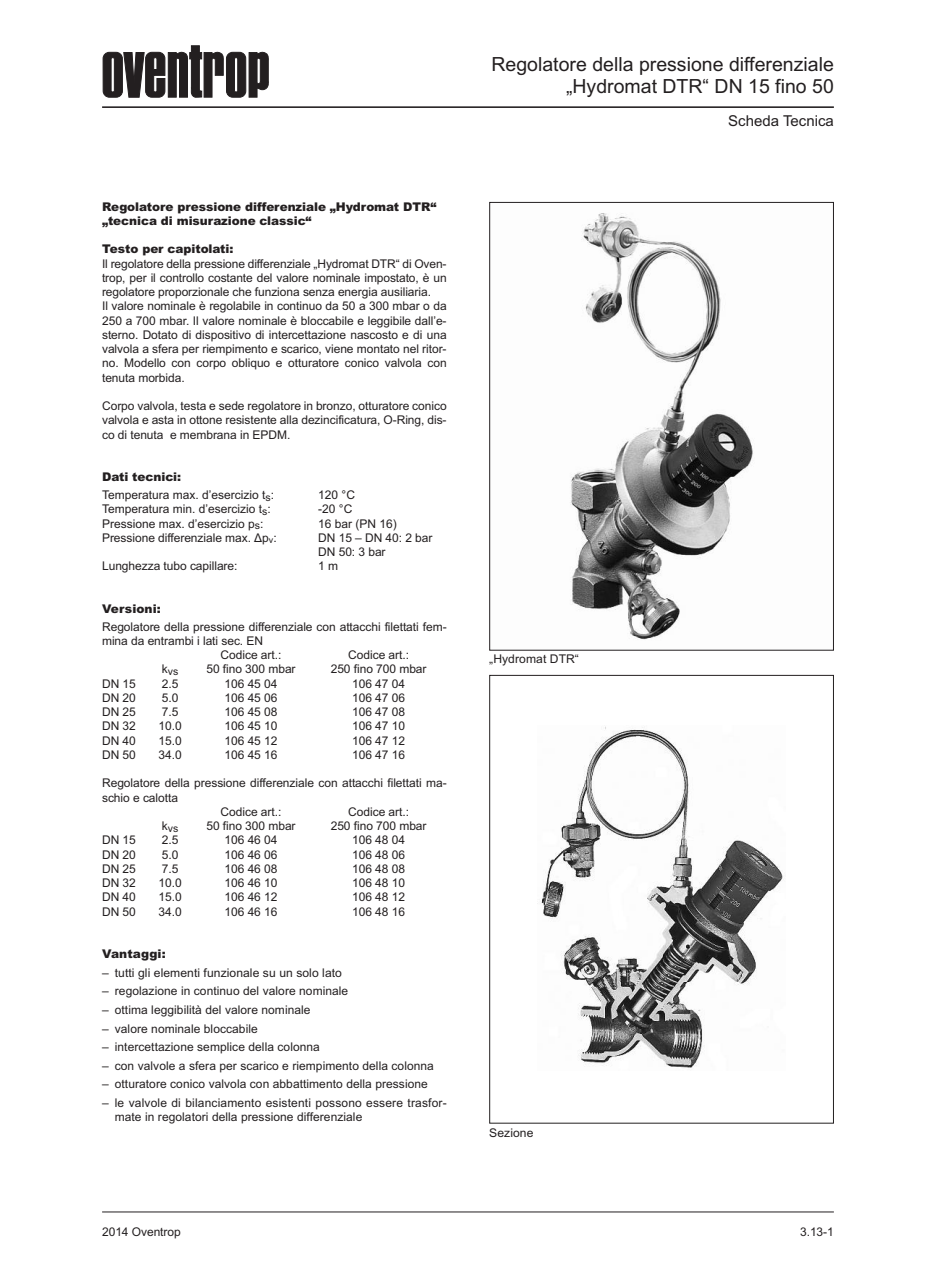
<style>
.page{position:relative;width:936px;height:1263px;background:#fff}
.page>*{position:absolute;margin:0;border:0;box-sizing:border-box;transform-origin:0 0}
.t1{font:19.5px/22.5px "Arial";color:#231f20;text-align:right}
.t2{font:15px "Arial";color:#231f20}
.t3{font:12px/14.2px "Arial";letter-spacing:-.005em;color:#231f20}
.t4{font:900 12px/14.2px "Arial";letter-spacing:-.005em;color:#231f20}
.t5{font:12px/14.2px "Arial";letter-spacing:.015em;color:#231f20}
.t6{font:10.5px "Arial";color:#231f20}
.s1{font-weight:900}
.s2{font-size:12px}
</style>
<div class="page">
<hr style="left:102px;top:1211px;width:731px;height:1px;background:#231f20">
<img style="left:537px;top:726px;width:247px;height:342px">
<div style="left:489px;top:675px;width:344px;height:448px;border:1px solid #231f20"></div>
<img style="left:570px;top:213px;width:183px;height:427px">
<div style="left:489px;top:202px;width:344px;height:449px;border:1px solid #231f20"></div>
<hr style="left:102px;top:106px;width:731px;height:2px;background:#231f20">
<svg style="left:103px;top:46px;width:165px;height:51px"></svg>
<h1 class="t1" style="left:491px;top:53px;width:344px">Regolatore della pressione differenziale „Hydromat DTR“ DN 15 fino 50</h1>
<p class="t4" style="left:102px;top:199px;width:336px">Regolatore pressione differenziale „Hydromat DTR“ „tecnica di misurazione classic“</p>
<p class="t4" style="left:102px;top:242px;width:133px">Testo per capitolati:</p>
<p class="t3" style="left:102px;top:256px;width:346px">Il regolatore della pressione differenziale „Hydromat DTR“ di Oven&shy;trop, per il controllo costante del valore nominale impostato, è un regolatore proporzionale che funziona senza energia ausiliaria.<br>Il valore nominale è regolabile in continuo da 50 a 300 mbar o da 250 a 700 mbar. Il valore nominale è bloccabile e leggibile dall’e&shy;sterno. Dotato di dispositivo di intercettazione nascosto e di una valvola a sfera per riempimento e scarico, viene montato nel ritor&shy;no. Modello con corpo obliquo e otturatore conico valvola con tenuta morbida.</p>
<p class="t3" style="left:102px;top:399px;width:346px;text-align:justify">Corpo valvola, testa e sede regolatore in bronzo, otturatore conico valvola e asta in ottone resistente alla dezincificatura, O-Ring, dis&shy;co di tenuta e membrana in EPDM.</p>
<p class="t3" style="left:102px;top:468px;width:173px;line-height:17.7px"><span class="s1">Dati tecnici:<br></span>Temperatura max. d’esercizio t<sub>s</sub>:</p>
<p class="t3" style="left:318px;top:488px;width:38px">120 °C</p>
<p class="t3" style="left:102px;top:502px;width:170px">Temperatura min. d’esercizio t<sub>s</sub>:</p>
<p class="t3" style="left:318px;top:502px;width:36px">-20 °C</p>
<p class="t3" style="left:102px;top:516px;width:163px">Pressione max. d’esercizio p<sub>s</sub>:</p>
<p class="t3" style="left:318px;top:516px;width:80px">16 bar (PN 16)</p>
<p class="t3" style="left:102px;top:530px;width:176px">Pressione differenziale max. Δp<sub>v</sub>:</p>
<p class="t3" style="left:318px;top:530px;width:116px">DN 15 – DN 40: 2 bar<br>DN 50: 3 bar</p>
<p class="t3" style="left:102px;top:559px;width:137px">Lunghezza tubo capillare:</p>
<p class="t3" style="left:318px;top:559px;width:21px">1 m</p>
<p class="t4" style="left:102px;top:602px;width:60px">Versioni:</p>
<p class="t3" style="left:102px;top:619px;width:346px">Regolatore della pressione differenziale con attacchi filettati fem-</p>
<p class="t3" style="left:102px;top:634px;width:162px">mina da entrambi i lati sec. EN</p>
<p class="t3" style="left:221px;top:648px;width:62px">Codice art.:</p>
<p class="t3" style="left:348px;top:648px;width:62px">Codice art.:</p>
<p class="t6" style="left:162px;top:665px;width:18px"><span class="s2">k</span>vs</p>
<p class="t3" style="left:206px;top:662px;width:91px">50 fino 300 mbar</p>
<p class="t3" style="left:331px;top:662px;width:97px">250 fino 700 mbar</p>
<p class="t3" style="left:102px;top:676px;width:35px">DN 15</p>
<p class="t3" style="left:162px;top:676px;width:18px">2.5</p>
<p class="t3" style="left:224px;top:676px;width:54px">106 45 04</p>
<p class="t3" style="left:352px;top:676px;width:54px">106 47 04</p>
<p class="t3" style="left:102px;top:691px;width:35px">DN 20</p>
<p class="t3" style="left:162px;top:691px;width:18px">5.0</p>
<p class="t3" style="left:224px;top:691px;width:54px">106 45 06</p>
<p class="t3" style="left:352px;top:691px;width:54px">106 47 06</p>
<p class="t3" style="left:102px;top:705px;width:35px">DN 25</p>
<p class="t3" style="left:162px;top:705px;width:18px">7.5</p>
<p class="t3" style="left:224px;top:705px;width:54px">106 45 08</p>
<p class="t3" style="left:352px;top:705px;width:54px">106 47 08</p>
<p class="t3" style="left:102px;top:719px;width:35px">DN 32</p>
<p class="t3" style="left:158px;top:719px;width:25px">10.0</p>
<p class="t3" style="left:224px;top:719px;width:54px">106 45 10</p>
<p class="t3" style="left:352px;top:719px;width:54px">106 47 10</p>
<p class="t3" style="left:102px;top:733px;width:35px">DN 40</p>
<p class="t3" style="left:158px;top:733px;width:25px">15.0</p>
<p class="t3" style="left:224px;top:733px;width:54px">106 45 12</p>
<p class="t3" style="left:352px;top:733px;width:54px">106 47 12</p>
<p class="t3" style="left:102px;top:748px;width:35px">DN 50</p>
<p class="t3" style="left:158px;top:748px;width:25px">34.0</p>
<p class="t3" style="left:224px;top:748px;width:54px">106 45 16</p>
<p class="t3" style="left:352px;top:748px;width:54px">106 47 16</p>
<p class="t3" style="left:102px;top:776px;width:346px">Regolatore della pressione differenziale con attacchi filettati ma-</p>
<p class="t3" style="left:102px;top:790px;width:77px">schio e calotta</p>
<p class="t3" style="left:221px;top:805px;width:62px">Codice art.:</p>
<p class="t3" style="left:348px;top:805px;width:62px">Codice art.:</p>
<p class="t6" style="left:162px;top:822px;width:18px"><span class="s2">k</span>vs</p>
<p class="t3" style="left:206px;top:819px;width:91px">50 fino 300 mbar</p>
<p class="t3" style="left:331px;top:819px;width:97px">250 fino 700 mbar</p>
<p class="t3" style="left:102px;top:833px;width:35px">DN 15</p>
<p class="t3" style="left:162px;top:833px;width:18px">2.5</p>
<p class="t3" style="left:224px;top:833px;width:54px">106 46 04</p>
<p class="t3" style="left:352px;top:833px;width:54px">106 48 04</p>
<p class="t3" style="left:102px;top:847px;width:35px">DN 20</p>
<p class="t3" style="left:162px;top:847px;width:18px">5.0</p>
<p class="t3" style="left:224px;top:847px;width:54px">106 46 06</p>
<p class="t3" style="left:352px;top:847px;width:54px">106 48 06</p>
<p class="t3" style="left:102px;top:862px;width:35px">DN 25</p>
<p class="t3" style="left:162px;top:862px;width:18px">7.5</p>
<p class="t3" style="left:224px;top:862px;width:54px">106 46 08</p>
<p class="t3" style="left:352px;top:862px;width:54px">106 48 08</p>
<p class="t3" style="left:102px;top:876px;width:35px">DN 32</p>
<p class="t3" style="left:158px;top:876px;width:25px">10.0</p>
<p class="t3" style="left:224px;top:876px;width:54px">106 46 10</p>
<p class="t3" style="left:352px;top:876px;width:54px">106 48 10</p>
<p class="t3" style="left:102px;top:890px;width:35px">DN 40</p>
<p class="t3" style="left:158px;top:890px;width:25px">15.0</p>
<p class="t3" style="left:224px;top:890px;width:54px">106 46 12</p>
<p class="t3" style="left:352px;top:890px;width:54px">106 48 12</p>
<p class="t3" style="left:102px;top:904px;width:35px">DN 50</p>
<p class="t3" style="left:158px;top:904px;width:25px">34.0</p>
<p class="t3" style="left:224px;top:904px;width:54px">106 46 16</p>
<p class="t3" style="left:352px;top:904px;width:54px">106 48 16</p>
<p class="t4" style="left:102px;top:947px;width:65px">Vantaggi:</p>
<p class="t3" style="left:102px;top:966px;width:241px">– tutti gli elementi funzionale su un solo lato</p>
<p class="t3" style="left:102px;top:984px;width:248px">– regolazione in continuo del valore nominale</p>
<p class="t3" style="left:102px;top:1003px;width:210px">– ottima leggibilità del valore nominale</p>
<p class="t3" style="left:102px;top:1021px;width:157px">– valore nominale bloccabile</p>
<p class="t3" style="left:102px;top:1040px;width:219px">– intercettazione semplice della colonna</p>
<p class="t3" style="left:102px;top:1058px;width:333px">– con valvole a sfera per scarico e riempimento della colonna</p>
<p class="t3" style="left:102px;top:1077px;width:327px">– otturatore conico valvola con abbattimento della pressione</p>
<p class="t5" style="left:115px;top:1095px;width:333px;text-indent:-13px">– le valvole di bilanciamento esistenti possono essere trasfor&shy;mate in regolatori della pressione differenziale</p>
<p class="t3" style="left:489px;top:651px;width:91px">„Hydromat DTR“</p>
<p class="t3" style="left:489px;top:1126px;width:46px">Sezione</p>
<p class="t2" style="left:728px;top:112px;width:107px">Scheda Tecnica</p>
<p class="t3" style="left:102px;top:1225px;width:80px">2014 Oventrop</p>
<p class="t3" style="left:800px;top:1225px;width:35px">3.13-1</p>
</div>
